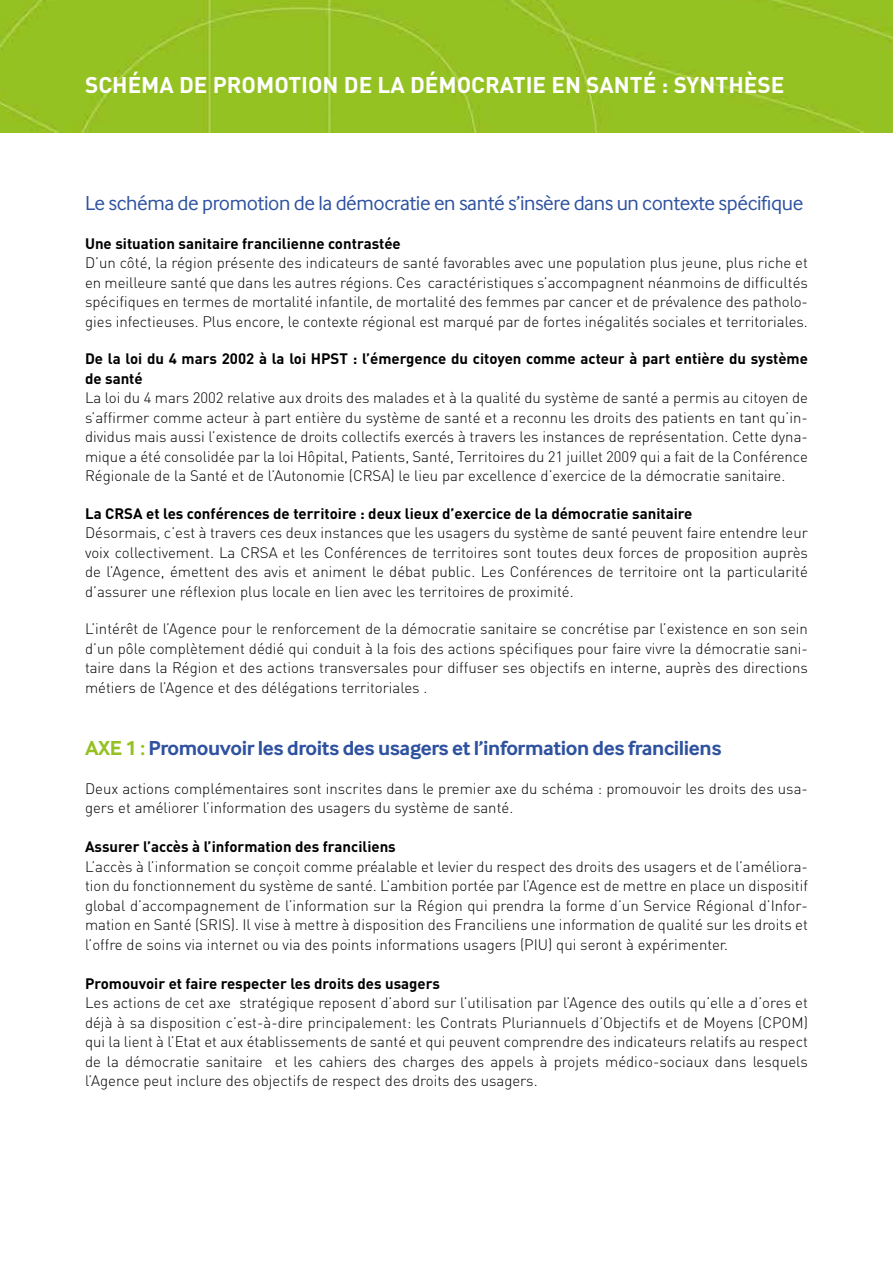
<style>
.page{position:relative;width:893px;height:1263px;background:#fff}
.page>*{position:absolute;margin:0;border:0;box-sizing:border-box;transform-origin:0 0}
.t1{font:700 22.5px "DIN";color:#fff}
.t2{font:21px "Inter Face";letter-spacing:-.02em;color:#2f52a0}
.t3{font:700 21px "Inter Face";letter-spacing:-.02em;color:#2f52a0}
.t4{font:300 15px/19.5px "DIN";color:#000;text-align:justify}
.t5{font:700 15px/19.5px "DIN";color:#000}
.s1{color:#95c123}
</style>
<div class="page">
<div style="left:0;top:0;width:893px;height:133px;background:#94c222"></div>
<h1 class="t1" style="left:85px;top:70px;width:701px">SCHÉMA DE PROMOTION DE LA DÉMOCRATIE EN SANTÉ : SYNTHÈSE</h1>
<h2 class="t2" style="left:85px;top:191px;width:720px">Le schéma de promotion de la démocratie en santé s’insère dans un contexte spécifique</h2>
<p class="t5" style="left:85px;top:233px;width:317px">Une situation sanitaire francilienne contrastée</p>
<p class="t4" style="left:85px;top:253px;width:724px">D’un côté, la région présente des indicateurs de santé favorables avec une population plus jeune, plus riche et en meilleure santé que dans les autres régions. Ces caractéristiques s’accompagnent néanmoins de difficultés spécifiques en termes de mortalité infantile, de mortalité des femmes par cancer et de prévalence des patholo&shy;gies infectieuses. Plus encore, le contexte régional est marqué par de fortes inégalités sociales et territoriales.</p>
<p class="t5" style="left:85px;top:348px;width:724px">De la loi du 4 mars 2002 à la loi HPST : l’émergence du citoyen comme acteur à part entière du système de santé</p>
<p class="t4" style="left:85px;top:388px;width:724px">La loi du 4 mars 2002 relative aux droits des malades et à la qualité du système de santé a permis au citoyen de s’affirmer comme acteur à part entière du système de santé et a reconnu les droits des patients en tant qu’in&shy;dividus mais aussi l’existence de droits collectifs exercés à travers les instances de représentation. Cette dyna&shy;mique a été consolidée par la loi Hôpital, Patients, Santé, Territoires du 21 juillet 2009 qui a fait de la Conférence Régionale de la Santé et de l’Autonomie (CRSA) le lieu par excellence d’exercice de la démocratie sanitaire.</p>
<p class="t5" style="left:85px;top:503px;width:609px">La CRSA et les conférences de territoire : deux lieux d’exercice de la démocratie sanitaire</p>
<p class="t4" style="left:85px;top:523px;width:724px">Désormais, c’est à travers ces deux instances que les usagers du système de santé peuvent faire entendre leur voix collectivement. La CRSA et les Conférences de territoires sont toutes deux forces de proposition auprès de l’Agence, émettent des avis et animent le débat public. Les Conférences de territoire ont la particularité d’assurer une réflexion plus locale en lien avec les territoires de proximité.</p>
<p class="t4" style="left:85px;top:619px;width:724px">L’intérêt de l’Agence pour le renforcement de la démocratie sanitaire se concrétise par l’existence en son sein d’un pôle complètement dédié qui conduit à la fois des actions spécifiques pour faire vivre la démocratie sani&shy;taire dans la Région et des actions transversales pour diffuser ses objectifs en interne, auprès des directions métiers de l’Agence et des délégations territoriales .</p>
<h2 class="t3" style="left:85px;top:735px;width:638px"><span class="s1">AXE 1 :</span> Promouvoir les droits des usagers et l’information des franciliens</h2>
<p class="t4" style="left:85px;top:778px;width:724px">Deux actions complémentaires sont inscrites dans le premier axe du schéma : promouvoir les droits des usa&shy;gers et améliorer l’information des usagers du système de santé.</p>
<p class="t5" style="left:85px;top:836px;width:312px">Assurer l’accès à l’information des franciliens</p>
<p class="t4" style="left:85px;top:856px;width:724px">L’accès à l’information se conçoit comme préalable et levier du respect des droits des usagers et de l’améliora&shy;tion du fonctionnement du système de santé. L’ambition portée par l’Agence est de mettre en place un dispositif global d’accompagnement de l’information sur la Région qui prendra la forme d’un Service Régional d’Infor&shy;mation en Santé (SRIS). Il vise à mettre à disposition des Franciliens une information de qualité sur les droits et l’offre de soins via internet ou via des points informations usagers (PIU) qui seront à expérimenter.</p>
<p class="t5" style="left:85px;top:973px;width:356px">Promouvoir et faire respecter les droits des usagers</p>
<p class="t4" style="left:85px;top:993px;width:724px">Les actions de cet axe stratégique reposent d’abord sur l’utilisation par l’Agence des outils qu’elle a d’ores et déjà à sa disposition c’est-à-dire principalement: les Contrats Pluriannuels d’Objectifs et de Moyens (CPOM) qui la lient à l’Etat et aux établissements de santé et qui peuvent comprendre des indicateurs relatifs au respect de la démocratie sanitaire et les cahiers des charges des appels à projets médico-sociaux dans lesquels l’Agence peut inclure des objectifs de respect des droits des usagers.</p>
</div>
